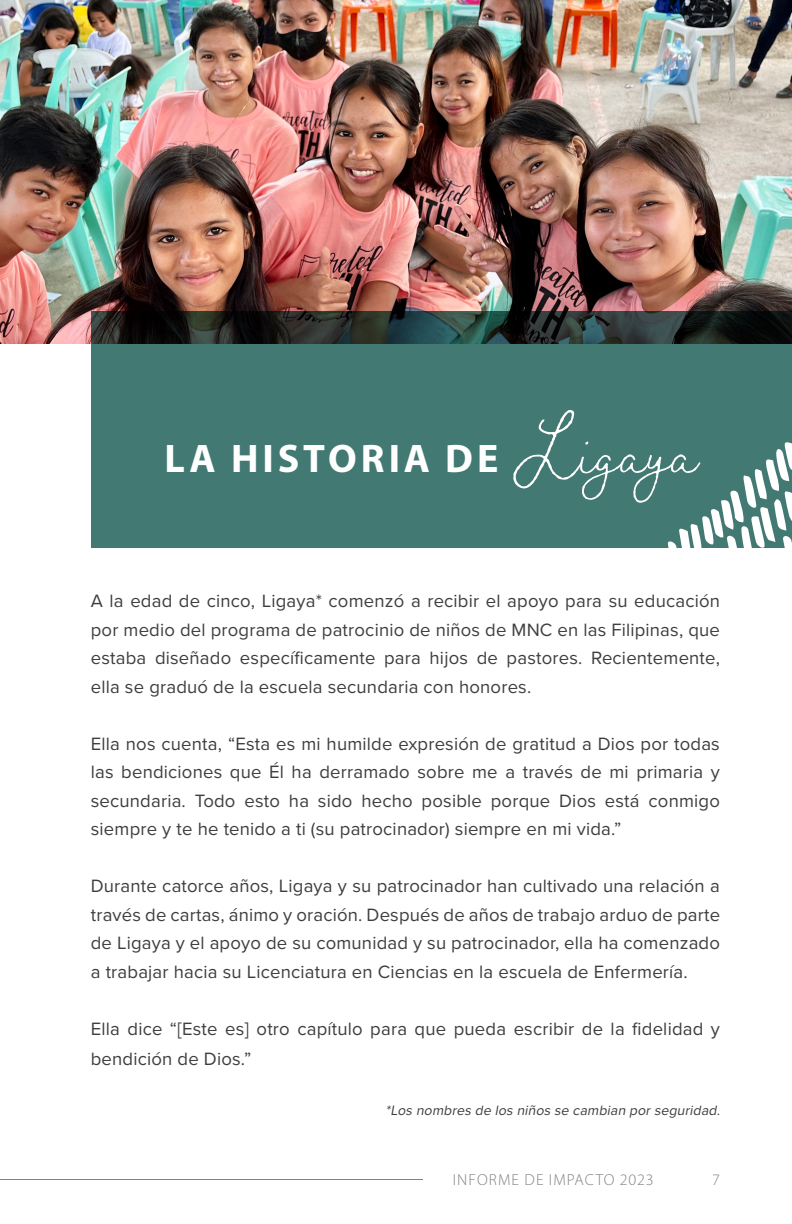
<style>
.page{position:relative;width:792px;height:1224px;background:#fff}
.page>*{position:absolute;margin:0;border:0;box-sizing:border-box;transform-origin:0 0}
.Headline_2{font:90px "Braisetto";color:#fff}
.Headline_5{font:700 40px "Myriad Pro";letter-spacing:.1em;color:#fff}
.Body_Text{font:18.4px/28.4px "Proxima Nova";letter-spacing:.01em;color:#3e3e3f;text-align:justify}
.t1{font:300 16px "Myriad Pro";letter-spacing:.07em;color:#808285}
.Body_Text-2{font:italic 14px "Proxima Nova";color:#3e3e3f}
</style>
<div class="page">
<hr style="left:0;top:1179px;width:423px;height:1px;background:#808285">
<img style="left:0;top:0;width:792px;height:344px">
<svg style="left:91px;top:311px;width:701px;height:237px;background:#3b6a64"></svg>
<svg style="left:386px;top:441px;width:406px;height:107px;background:#51837e"></svg>
<p class="Headline_5" style="left:165px;top:433px;width:335px">LA HISTORIA DE</p>
<p class="Headline_2" style="left:518px;top:396px;width:180px">Ligaya</p>
<p class="Body_Text" style="left:91px;top:586px;width:631px">A la edad de cinco, Ligaya* comenzó a recibir el apoyo para su educación por medio del programa de patrocinio de niños de MNC en las Filipinas, que estaba diseñado específicamente para hijos de pastores. Recientemente, ella se graduó de la escuela secundaria con honores.</p>
<p class="Body_Text" style="left:91px;top:729px;width:631px">Ella nos cuenta, “Esta es mi humilde expresión de gratitud a Dios por todas las bendiciones que Él ha derramado sobre me a través de mi primaria y secundaria. Todo esto ha sido hecho posible porque Dios está conmigo siempre y te he tenido a ti (su patrocinador) siempre en mi vida.”</p>
<p class="Body_Text" style="left:91px;top:871px;width:631px">Durante catorce años, Ligaya y su patrocinador han cultivado una relación a través de cartas, ánimo y oración. Después de años de trabajo arduo de parte de Ligaya y el apoyo de su comunidad y su patrocinador, ella ha comenzado a trabajar hacia su Licenciatura en Ciencias en la escuela de Enfermería.</p>
<p class="Body_Text" style="left:91px;top:1013px;width:631px;line-height:30px">Ella dice “[Este es] otro capítulo para que pueda escribir de la fidelidad y bendición de Dios.”</p>
<p class="Body_Text-2" style="left:386px;top:1100px;width:339px">*Los nombres de los niños se cambian porseguridad.</p>
<p class="t1" style="left:453px;top:1170px;width:202px">INFORME DE IMPACTO 2023</p>
<p class="t1" style="left:712px;top:1170px;width:9px">7</p>
</div>
